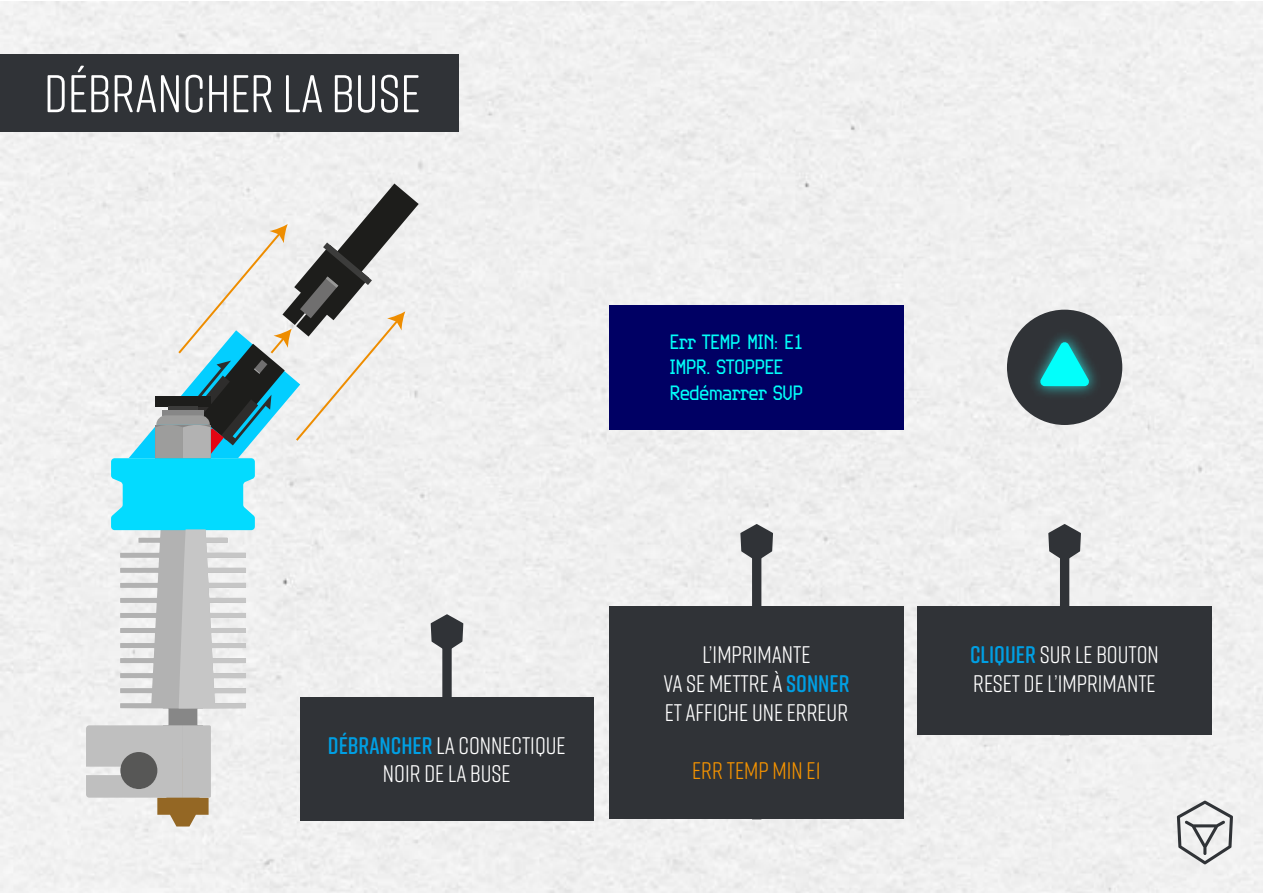
<style>
.page{position:relative;width:1263px;height:893px;background:#fff}
.page>*{position:absolute;margin:0;border:0;box-sizing:border-box;transform-origin:0 0}
.t1{font:52.95px "Rift Soft";color:#fff}
.t2{font:24px/28.8px "Rift Soft";color:#fff;text-align:center}
.t3{font:24px "Rift Soft";color:#f39200}
.t4{font:300 20.7px/25.5px "Video Cond";color:#02fff9}
.s1{font-weight:600;color:#009fe3}
</style>
<div class="page">
<div style="left:0;top:1px;width:1263px;height:892px;background:#f0f0f0"></div>
<div style="left:0;top:54px;width:458px;height:78px;background:#303337"></div>
<div style="left:300px;top:697px;width:294px;height:123px;background:#303337"></div>
<svg style="left:740px;top:524px;width:33px;height:37px"></svg>
<div style="left:752px;top:537px;width:9px;height:282px;background:#303337"></div>
<div style="left:609px;top:606px;width:295px;height:213px;background:#303337"></div>
<svg style="left:1048px;top:524px;width:33px;height:37px"></svg>
<div style="left:1060px;top:537px;width:9px;height:198px;background:#303337"></div>
<div style="left:917px;top:606px;width:295px;height:129px;background:#303337"></div>
<svg style="left:86px;top:149px;width:377px;height:677px"></svg>
<div style="left:120px;top:752px;width:37px;height:37px;background:#575756;border-radius:50%"></div>
<div style="left:1007px;top:310px;width:115px;height:115px;background:#303337;border-radius:50%"></div>
<img style="left:1022px;top:324px;width:85px;height:71px">
<svg style="left:1039px;top:341px;width:51px;height:45px"></svg>
<div style="left:609px;top:305px;width:295px;height:124px;background:#000064"></div>
<svg style="left:1177px;top:800px;width:56px;height:64px"></svg>
<h1 class="t1" style="left:44px;top:56px;width:378px">DÉBRANCHER LA BUSE</h1>
<p class="t2" style="left:328px;top:730px;width:239px"><span class="s1">DÉBRANCHER</span> LA CONNECTIQUE<br>NOIR DE LA BUSE</p>
<p class="t4" style="left:670px;top:328px;width:135px">Err TEMP. MIN: E1<br>IMPR. STOPPEE<br>Redémarrer SVP</p>
<p class="t2" style="left:663px;top:639px;width:188px">L’IMPRIMANTE<br>VA SE METTRE À <span class="s1">SONNER<br></span>ET AFFICHE UNE ERREUR</p>
<p class="t3" style="left:692px;top:753px;width:130px">ERR TEMP MIN E1</p>
<p class="t2" style="left:970px;top:639px;width:190px;text-align:left"><span class="s1">CLIQUER</span> SUR LE BOUTON<br>RESET DE L’IMPRIMANTE</p>
</div>
